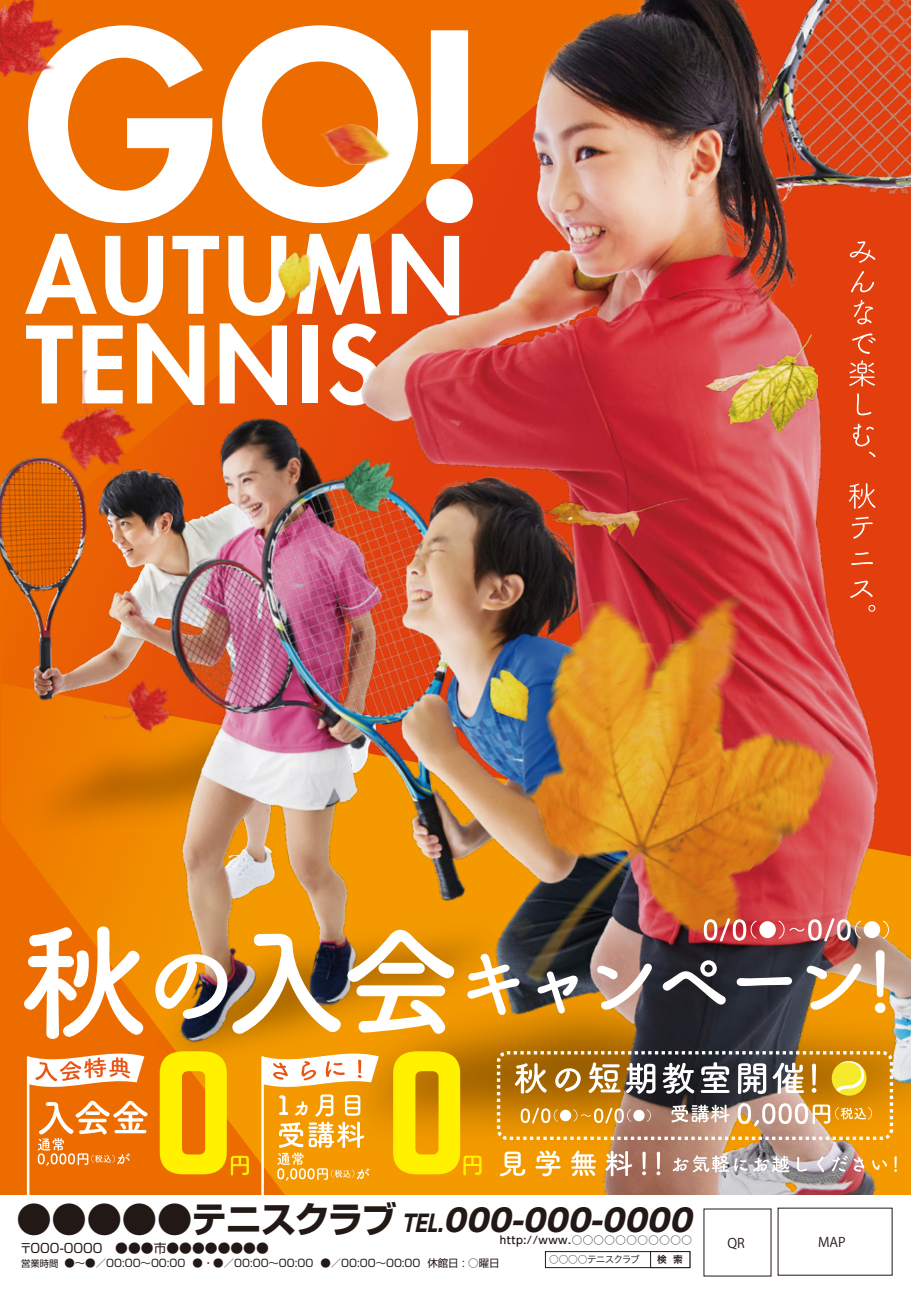
<style>
.page{position:relative;width:911px;height:1290px;background:#fff}
.page>*{position:absolute;margin:0;border:0;box-sizing:border-box;transform-origin:0 0}
.t1{font:76.75px "Tsuku B Rd Gothic Std B";letter-spacing:-.13em;color:#fff}
.t2{font:italic 700 30.5px "UD Shin Go Pro";color:#221815;scale:1.12 1}
.t3{font:13.25px "Koz Go Pr 6 N";color:#221815}
.t4{font:12.75px "Shin Go Pr 5";color:#221815}
.t5{font:10.5px "Shin Go Pr 5";color:#221815}
.t6{font:500 10.5px "UD Shin Go Pro";letter-spacing:.05em;color:#221815}
.t7{font:9.75px "Hira Kaku Pro W3";letter-spacing:-.1em;color:#221815}
.t8{font:9.75px "Hira Kaku Pro W6";color:#221815}
.s1{font-size:130.38px}
.s2{font-size:98.62px}
.s3{font-size:121.38px}
.s4{font-family:"Shin Go Pr 5";font-style:normal;font-size:35.88px}
.s5{font-size:22.88px}
.s6{font-size:9.25px}
</style>
<div class="page">
<img style="left:0;top:0;width:911px;height:1277px">
<h1 class="t1" style="left:19px;top:922px;width:901px"><span class="s1">秋</span><span class="s2">の</span><span class="s3">入会</span>キャンペーン！</h1>
<h2 class="t2" style="left:16px;top:1195px;width:613px"><span class="s4">● ● ● ● ● テニスクラブ</span> <span class="s5">TEL.</span>000-000-0000</h2>
<p class="t4" style="left:19px;top:1237px;width:251px">〒000-0000　●●●市●●●●●●●●</p>
<p class="t6" style="left:500px;top:1232px;width:194px">http://www.○○○○○○○○○○○</p>
<p class="t7" style="left:549px;top:1251px;width:92px">○○○○テニスクラブ</p>
<p class="t8" style="left:657px;top:1251px;width:27px">検 索</p>
<p class="t5" style="left:21px;top:1255px;width:480px"><span class="s6">営業時間</span> ●～●／00:00～00:00 ●・●／00:00～00:00 ●／00:00～00:00 休館日 : ○曜日</p>
<p class="t3" style="left:727px;top:1235px;width:19px">QR</p>
<p class="t3" style="left:818px;top:1234px;width:29px">MAP</p>
</div>
